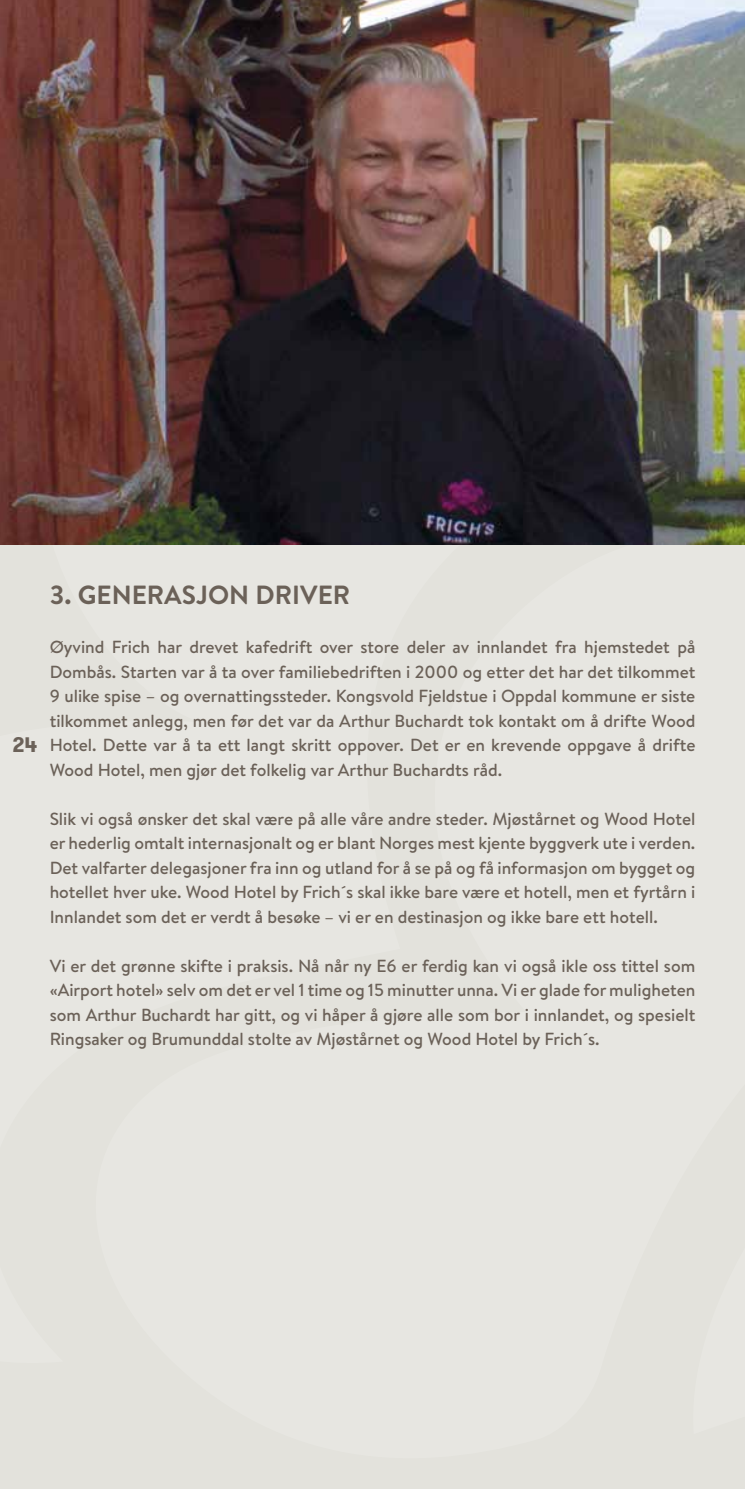
<style>
.page{position:relative;width:745px;height:1489px;background:#fff}
.page>*{position:absolute;margin:0;border:0;box-sizing:border-box;transform-origin:0 0}
.t1{font:700 26.25px "Brandon Text";color:#6b6158}
.t2{font:700 21px "GT Walsheim";color:#6b6158}
.t3{font:500 17.5px/24.5px "Brandon Text";color:#6b6158;text-align:justify}
</style>
<div class="page">
<div style="left:0;top:1441px;width:744px;height:47px;background:#e3e2dc"></div>
<div style="left:0;top:544px;width:56px;height:837px;background:#e3e2dc"></div>
<div style="left:56px;top:544px;width:688px;height:935px;background:#e7e6e1"></div>
<img style="left:0;top:0;width:744px;height:544px">
<p class="t2" style="left:12px;top:731px;width:26px">24</p>
<h1 class="t1" style="left:50px;top:576px;width:302px">3. GENERASJON DRIVER</h1>
<p class="t3" style="left:50px;top:634px;width:646px">Øyvind Frich har drevet kafedrift over store deler av innlandet fra hjemstedet på Dombås. Starten var å ta over familiebedriften i 2000 og etter det har det tilkommet 9 ulike spise – og overnattingssteder. Kongsvold Fjeldstue i Oppdal kommune er siste tilkommet anlegg, men før det var da Arthur Buchardt tok kontakt om å drifte Wood Hotel. Dette var å ta ett langt skritt oppover. Det er en krevende oppgave å drifte Wood Hotel, men gjør det folkelig var Arthur Buchardts råd.</p>
<p class="t3" style="left:50px;top:806px;width:646px">Slik vi også ønsker det skal være på alle våre andre steder. Mjøstårnet og Wood Hotel er hederlig omtalt internasjonalt og er blant Norges mest kjente byggverk ute i verden.<br>Det valfarter delegasjoner fra inn og utland for å se på og få informasjon om bygget og hotellet hver uke. Wood Hotel by Frich´s skal ikke bare være et hotell, men et fyrtårn i Innlandet som det er verdt å besøke – vi er en destinasjon og ikke bare ett hotell.</p>
<p class="t3" style="left:50px;top:953px;width:646px">Vi er det grønne skifte i praksis. Nå når ny E6 er ferdig kan vi også ikle oss tittel som «Airport hotel» selv om det er vel 1 time og 15 minutter unna. Vi er glade for muligheten som Arthur Buchardt har gitt, og vi håper å gjøre alle som bor i innlandet, og spesielt Ringsaker og Brumunddal stolte av Mjøstårnet og Wood Hotel by Frich´s.</p>
</div>
